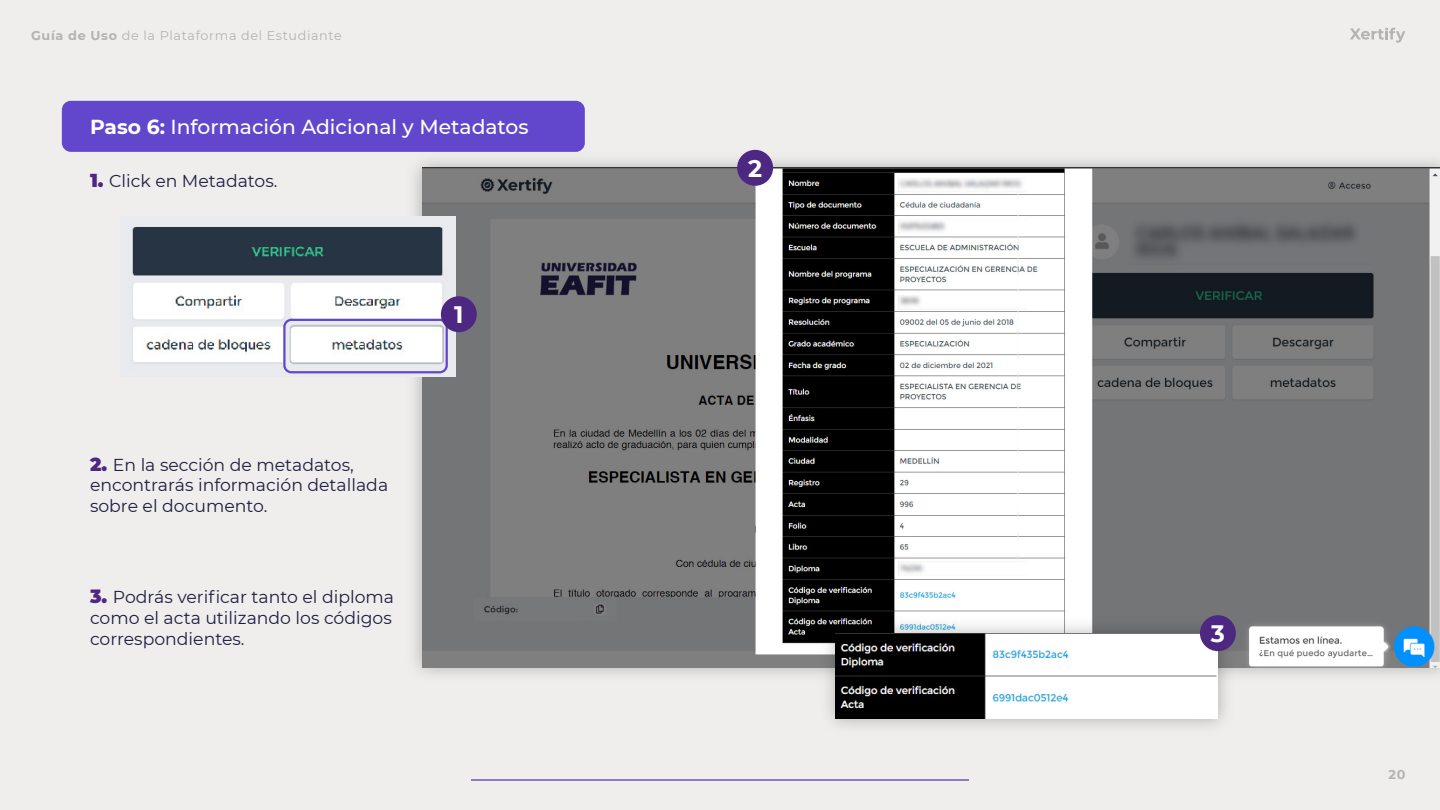
<style>
.page{position:relative;width:1440px;height:810px;background:#efeeed}
.page>*{position:absolute;margin:0;border:0;box-sizing:border-box;transform-origin:0 0}
.t1{font:700 23.77px "Montserrat";color:#fff}
.t2{font:500 20.25px "Montserrat";color:#fff}
.t3{font:17.25px/20.7px "Montserrat";color:#201f41}
.t4{font:12.75px "Montserrat";letter-spacing:.05em;color:#b3b3b3}
.t5{font:700 12.75px "Montserrat";color:#b3b3b3}
.s1{font-weight:700}
.s2{font-weight:900;font-size:18.75px;color:#4d2882}
</style>
<div class="page">
<svg style="left:1350px;top:28px;width:55px;height:15px"></svg>
<hr style="left:471px;top:779px;width:498px;height:2px;background:#8e7dbd">
<img style="left:414px;top:149px;width:1026px;height:526px">
<img style="left:422px;top:168px;width:1018px;height:499px">
<img style="left:898px;top:178px;width:129px;height:398px">
<img style="left:1130px;top:217px;width:241px;height:47px">
<div style="left:625px;top:508px;width:130px;height:36px;background:#7f7f7f"></div>
<div style="left:520px;top:603px;width:67px;height:11px;background:#767879"></div>
<div style="left:62px;top:101px;width:523px;height:51px;background:#6247cd;border-radius:9px"></div>
<img style="left:131px;top:216px;width:325px;height:160px">
<div style="left:283px;top:319px;width:165px;height:54px;border:2px solid #6247cd;border-radius:7px"></div>
<div style="left:441px;top:296px;width:36px;height:36px;background:#4d2882;border-radius:50%"></div>
<div style="left:737px;top:150px;width:36px;height:36px;background:#4d2882;border-radius:50%"></div>
<img style="left:813px;top:611px;width:428px;height:116px">
<img style="left:835px;top:633px;width:383px;height:86px">
<div style="left:1200px;top:615px;width:36px;height:36px;background:#4d2882;border-radius:50%"></div>
<p class="t4" style="left:31px;top:26px;width:312px"><span class="s1">Guía de Uso</span> de la Plataforma del Estudiante</p>
<p class="t2" style="left:90px;top:113px;width:440px"><span class="s1">Paso 6:</span> Información Adicional y Metadatos</p>
<p class="t3" style="left:90px;top:170px;width:189px"><span class="s2">1.</span> Click en Metadatos.</p>
<p class="t3" style="left:90px;top:453px;width:300px"><span class="s2">2.</span> En la sección de metadatos, encontrarás información detallada sobre el documento.</p>
<p class="t3" style="left:90px;top:586px;width:305px"><span class="s2">3.</span> Podrás verificar tanto el diploma como el acta utilizando los códigos correspondientes.</p>
<h1 class="t1" style="left:454px;top:298px;width:11px">1</h1>
<h1 class="t1" style="left:748px;top:151px;width:16px">2</h1>
<h1 class="t1" style="left:1211px;top:617px;width:16px">3</h1>
<p class="t5" style="left:1389px;top:766px;width:18px">20</p>
</div>
